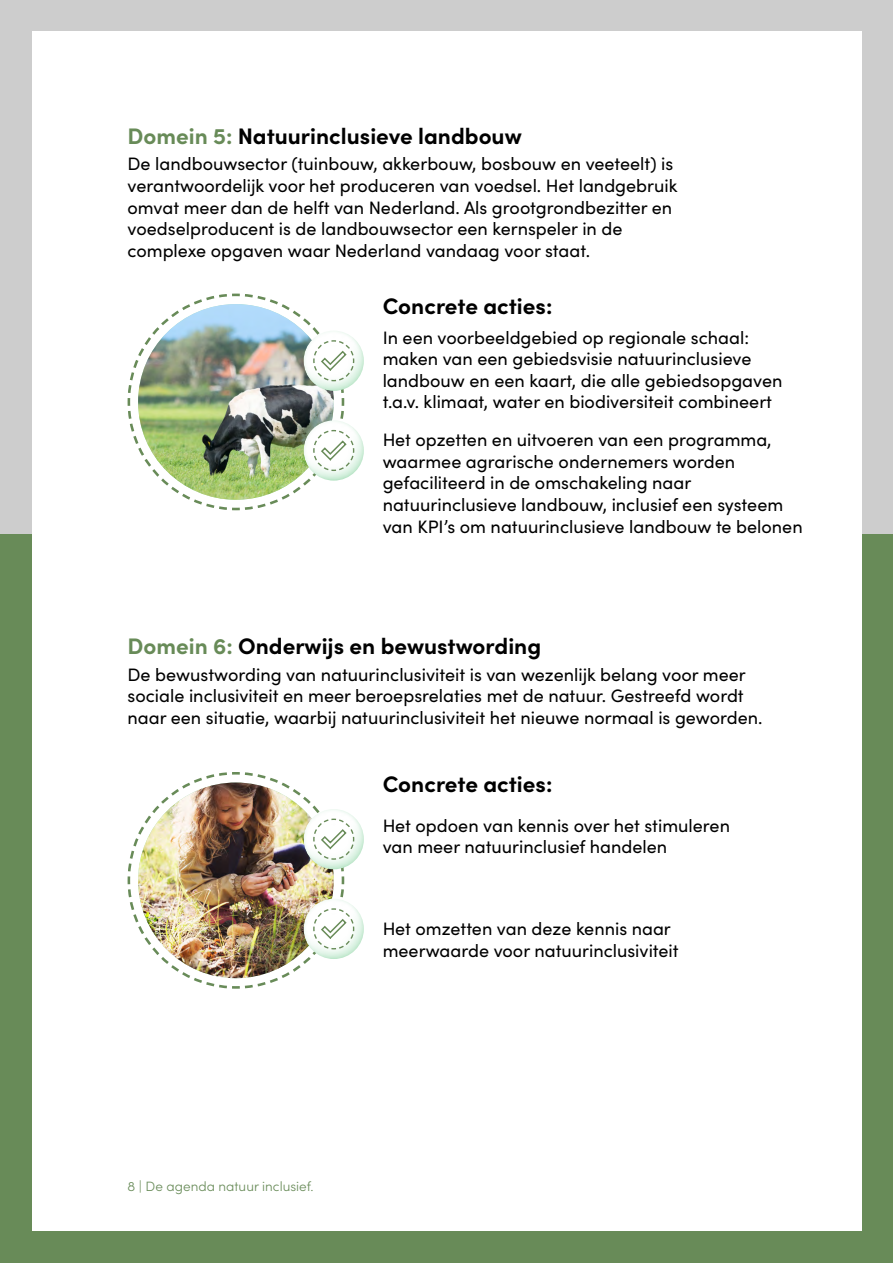
<style>
.page{position:relative;width:893px;height:1263px;background:#fff}
.page>*{position:absolute;margin:0;border:0;box-sizing:border-box;transform-origin:0 0}
.t1{font:700 22.5px "Sofia Pro";color:#000}
.t2{font:18px/21.6px "Sofia Pro";color:#000}
.t3{font:300 13.5px "Sofia Pro";color:#688b58}
.s1{color:#688b58}
</style>
<div class="page">
<div style="left:0;top:0;width:893px;height:638px;background:#cdcdcd"></div>
<div style="left:0;top:534px;width:893px;height:729px;background:#688b58"></div>
<div style="left:32px;top:32px;width:829px;height:1199px;background:#fff"></div>
<svg style="left:127px;top:293px;width:218px;height:218px"></svg>
<img style="left:138px;top:304px;width:196px;height:196px;border-radius:98px">
<div style="left:295px;top:422px;width:83px;height:59px;background:#afe3c0;opacity:.75"></div>
<div style="left:295px;top:333px;width:83px;height:59px;background:#afe3c0;opacity:.75"></div>
<img style="left:240px;top:293px;width:115px;height:103px">
<img style="left:242px;top:406px;width:113px;height:105px">
<svg style="left:127px;top:772px;width:218px;height:217px"></svg>
<img style="left:138px;top:782px;width:196px;height:196px;border-radius:98px">
<div style="left:295px;top:901px;width:83px;height:59px;background:#afe3c0;opacity:.75"></div>
<div style="left:295px;top:811px;width:83px;height:59px;background:#afe3c0;opacity:.75"></div>
<img style="left:240px;top:772px;width:115px;height:102px">
<img style="left:242px;top:884px;width:113px;height:105px">
<p class="t1" style="left:128px;top:119px;width:396px"><span class="s1">Domein 5:</span> Natuurinclusieve landbouw</p>
<p class="t2" style="left:128px;top:152px;width:551px">De landbouwsector (tuinbouw, akkerbouw, bosbouw en veeteelt) is verantwoordelijk voor het produceren van voedsel. Het landgebruik omvat meer dan de helft van Nederland. Als grootgrondbezitter en voedselproducent is de landbouwsector een kernspeler in de complexe opgaven waar Nederland vandaag voor staat.</p>
<p class="t1" style="left:383px;top:289px;width:171px">Concrete acties:</p>
<p class="t2" style="left:383px;top:325px;width:401px">In een voorbeeldgebied op regionale schaal: maken van een gebiedsvisie natuurinclusieve landbouw en een kaart, die alle gebiedsopgaven t.a.v. klimaat, water en biodiversiteit combineert</p>
<p class="t2" style="left:383px;top:428px;width:422px">Het opzetten en uitvoeren van een programma, waarmee agrarische ondernemers worden gefaciliteerd in de omschakeling naar natuurinclusieve landbouw, inclusief een systeem van KPI’s om natuurinclusieve landbouw te belonen</p>
<p class="t1" style="left:128px;top:629px;width:415px"><span class="s1">Domein 6:</span> Onderwijs en bewustwording</p>
<p class="t2" style="left:128px;top:662px;width:637px">De bewustwording van natuurinclusiviteit is van wezenlijk belang voor meer sociale inclusiviteit en meer beroepsrelaties met de natuur. Gestreefd wordt naar een situatie, waarbij natuurinclusiviteit het nieuwe normaal is geworden.</p>
<p class="t1" style="left:383px;top:767px;width:171px">Concrete acties:</p>
<p class="t2" style="left:383px;top:813px;width:349px">Het opdoen van kennis over het stimuleren van meer natuurinclusief handelen</p>
<p class="t2" style="left:383px;top:917px;width:297px">Het omzetten van deze kennis naar meerwaarde voor natuurinclusiviteit</p>
<p class="t3" style="left:128px;top:1176px;width:188px">8 | De agenda natuur inclusief.</p>
</div>
